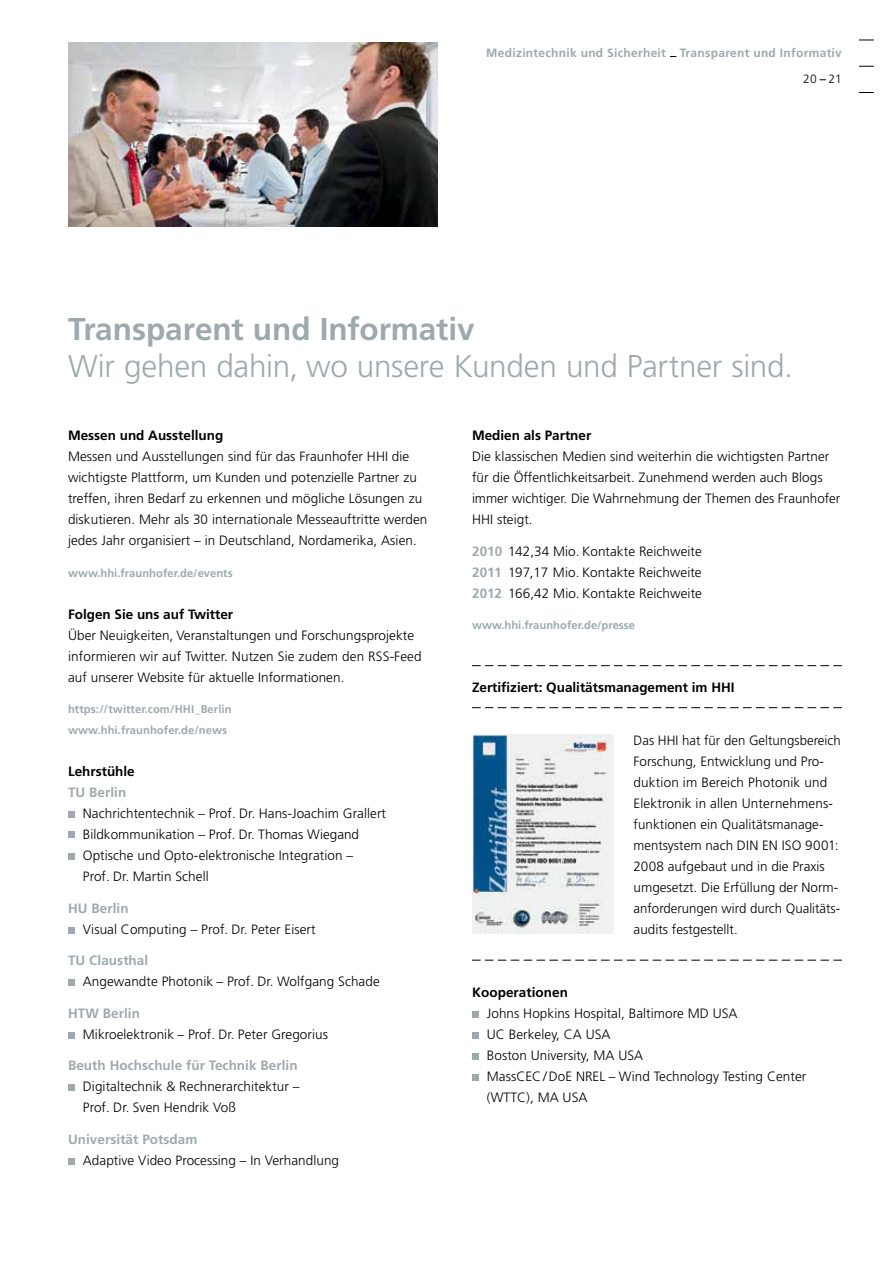
<style>
.page{position:relative;width:893px;height:1263px;background:#fff}
.page>*{position:absolute;margin:0;border:0;box-sizing:border-box;transform-origin:0 0}
.t1{font:300 31.5px "Frutiger";letter-spacing:-.01em;color:#9ea9ad}
.t2{font:700 31.5px "Frutiger";color:#9ea9ad}
.t3{font:300 13.5px/21px "Frutiger";letter-spacing:.005em;color:#000}
.t4{font:700 13.5px "Frutiger";color:#000}
.t5{font:700 13.5px "Frutiger";letter-spacing:.005em;color:#9ea9ad}
.t6{font:700 12px "Frutiger";letter-spacing:.025em;color:#9ea9ad}
.t7{font:300 12px "Frutiger";color:#000}
.t8{font:700 11.25px/21px "Frutiger";color:#9ea9ad}
.s1{font-weight:700;color:#9ea9ad}
</style>
<div class="page">
<svg style="left:859px;top:40px;width:15px;height:1px"></svg>
<svg style="left:859px;top:66px;width:15px;height:1px"></svg>
<svg style="left:859px;top:92px;width:15px;height:1px"></svg>
<div style="left:472px;top:1011px;width:7px;height:7px;background:#9ea9ad"></div>
<div style="left:472px;top:1032px;width:7px;height:7px;background:#9ea9ad"></div>
<div style="left:472px;top:1053px;width:7px;height:7px;background:#9ea9ad"></div>
<div style="left:472px;top:1074px;width:7px;height:7px;background:#9ea9ad"></div>
<div style="left:68px;top:811px;width:7px;height:7px;background:#9ea9ad"></div>
<div style="left:68px;top:831px;width:7px;height:7px;background:#9ea9ad"></div>
<div style="left:68px;top:853px;width:7px;height:7px;background:#9ea9ad"></div>
<div style="left:68px;top:927px;width:7px;height:7px;background:#9ea9ad"></div>
<div style="left:68px;top:979px;width:7px;height:7px;background:#9ea9ad"></div>
<div style="left:68px;top:1032px;width:7px;height:7px;background:#9ea9ad"></div>
<div style="left:68px;top:1084px;width:7px;height:7px;background:#9ea9ad"></div>
<div style="left:68px;top:1158px;width:7px;height:7px;background:#9ea9ad"></div>
<img style="left:68px;top:43px;width:370px;height:183px">
<img style="left:472px;top:734px;width:141px;height:199px">
<svg style="left:472px;top:665px;width:370px;height:1px"></svg>
<svg style="left:472px;top:707px;width:370px;height:1px"></svg>
<svg style="left:472px;top:960px;width:370px;height:1px"></svg>
<p class="t6" style="left:486px;top:46px;width:357px">Medizintechnik und Sicherheit Transparent und Informativ</p>
<p class="t7" style="left:803px;top:72px;width:40px">20 21</p>
<h1 class="t2" style="left:68px;top:311px;width:408px">Transparent und Informativ</h1>
<h1 class="t1" style="left:68px;top:348px;width:726px">Wir gehen dahin, wo unsere Kunden und Partner sind.</h1>
<p class="t4" style="left:68px;top:427px;width:157px">Messen und Ausstellung</p>
<p class="t3" style="left:68px;top:446px;width:361px">Messen und Ausstellungen sind für das Fraunhofer HHI die wichtigste Plattform, um Kunden und potenzielle Partner zu treffen, ihren Bedarf zu erkennen und mögliche Lösungen zu diskutieren. Mehr als 30 internationale Messeauftritte werden jedes Jahr organisiert – in Deutschland, Nordamerika, Asien.</p>
<p class="t8" style="left:68px;top:562px;width:166px">www.hhi.fraunhofer.de/events</p>
<p class="t4" style="left:68px;top:606px;width:167px">Folgen Sie uns auf Twitter</p>
<p class="t3" style="left:68px;top:624px;width:355px">Über Neuigkeiten, Veranstaltungen und Forschungsprojekte informieren wir auf Twitter. Nutzen Sie zudem den RSS-Feed auf unserer Website für aktuelle Informationen.</p>
<p class="t8" style="left:68px;top:699px;width:165px">https://twitter.com/HHI_Berlin www.hhi.fraunhofer.de/news</p>
<p class="t4" style="left:68px;top:763px;width:68px">Lehrstühle</p>
<p class="t5" style="left:68px;top:784px;width:60px">TU Berlin</p>
<p class="t3" style="left:83px;top:803px;width:305px">Nachrichtentechnik – Prof. Dr. Hans-Joachim Grallert Bildkommunikation – Prof. Dr. Thomas Wiegand Optische und Opto-elektronische Integration –<br>Prof. Dr. Martin Schell</p>
<p class="t5" style="left:68px;top:900px;width:62px">HU Berlin</p>
<p class="t3" style="left:83px;top:918px;width:234px">Visual Computing – Prof. Dr. Peter Eisert</p>
<p class="t5" style="left:68px;top:952px;width:82px">TU Clausthal</p>
<p class="t3" style="left:83px;top:971px;width:298px">Angewandte Photonik – Prof. Dr. Wolfgang Schade</p>
<p class="t5" style="left:68px;top:1005px;width:73px">HTW Berlin</p>
<p class="t3" style="left:83px;top:1023px;width:247px">Mikroelektronik – Prof. Dr. Peter Gregorius</p>
<p class="t5" style="left:68px;top:1057px;width:231px">Beuth Hochschule für Technik Berlin</p>
<p class="t3" style="left:83px;top:1076px;width:218px">Digitaltechnik &amp; Rechnerarchitektur –<br>Prof. Dr. Sven Hendrik Voß</p>
<p class="t5" style="left:68px;top:1131px;width:131px">Universität Potsdam</p>
<p class="t3" style="left:83px;top:1149px;width:258px">Adaptive Video Processing – In Verhandlung</p>
<p class="t4" style="left:472px;top:427px;width:121px">Medien als Partner</p>
<p class="t3" style="left:472px;top:446px;width:370px">Die klassischen Medien sind weiterhin die wichtigsten Partner für die Öffentlichkeitsarbeit. Zunehmend werden auch Blogs immer wichtiger. Die Wahrnehmung der Themen des Fraunhofer HHI steigt.</p>
<p class="t3" style="left:472px;top:540px;width:231px;text-align:justify"><span class="s1">2010</span> 142,34 Mio. Kontakte Reichweite <span class="s1">2011</span> 197,17 Mio. Kontakte Reichweite <span class="s1">2012</span> 166,42 Mio. Kontakte Reichweite</p>
<p class="t8" style="left:472px;top:615px;width:165px">www.hhi.fraunhofer.de/presse</p>
<p class="t4" style="left:472px;top:679px;width:264px">Zertifiziert: Qualitätsmanagement im HHI</p>
<p class="t3" style="left:634px;top:729px;width:209px">Das HHI hat für den Geltungsbereich Forschung, Entwicklung und Pro&shy;duktion im Bereich Photonik und Elektronik in allen Unternehmens&shy;funktionen ein Qualitätsmanage&shy;mentsystem nach DIN EN ISO 9001:<br>2008 aufgebaut und in die Praxis umgesetzt. Die Erfüllung der Norm&shy;anforderungen wird durch Qualitäts-- audits festgestellt.</p>
<p class="t4" style="left:472px;top:984px;width:98px">Kooperationen</p>
<p class="t3" style="left:487px;top:1002px;width:321px">Johns Hopkins Hospital, Baltimore MD USA<br>UC Berkeley, CA USA<br>Boston University, MA USA<br>MassCEC/DoE NREL – Wind Technology Testing Center (WTTC), MA USA</p>
</div>
